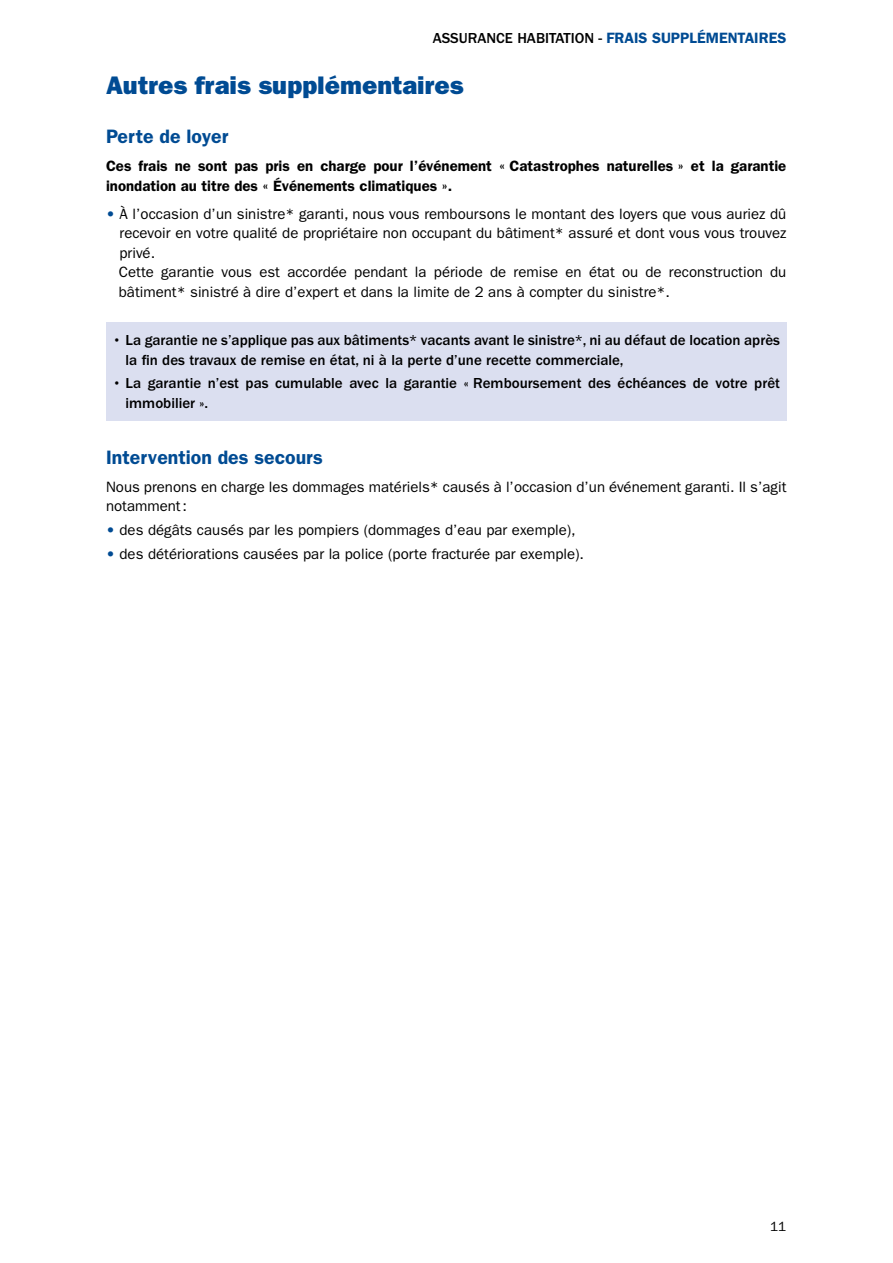
<style>
.page{position:relative;width:893px;height:1263px;background:#fff}
.page>*{position:absolute;margin:0;border:0;box-sizing:border-box;transform-origin:0 0}
.t1{font:25.5px "ITC Franklin Gothic Std Hvy";color:#004b93}
.t2{font:600 19.5px "ITC Franklin Gothic Std";color:#004b93}
.t3{font:15px/19.5px "ITC Franklin Gothic Std";color:#000}
.t4{font:500 15px/19.5px "ITC Franklin Gothic Std";color:#000}
.t5{font:600 15px/19.5px "ITC Franklin Gothic Std";color:#000}
.t6{font:13.5px "ITC Franklin Gothic Std";color:#000}
.s1{font-weight:600;color:#004b93}
.s2{font-family:"ITC Franklin Gothic Std Hvy";color:#004b93}
</style>
<div class="page">
<div style="left:106px;top:322px;width:680px;height:98px;background:#dbdff0"></div>
<p class="t4" style="left:433px;top:28px;width:355px">ASSURANCE HABITATION - <span class="s1">FRAIS SUPPLÉMENTAIRES</span></p>
<h1 class="t1" style="left:106px;top:70px;width:359px">Autres frais supplémentaires</h1>
<h2 class="t2" style="left:106px;top:125px;width:124px">Perte de loyer</h2>
<p class="t5" style="left:106px;top:156px;width:682px">Ces frais ne sont pas pris en charge pour l’événement « Catastrophes naturelles » et la garantie inondation au titre des « Événements climatiques ».</p>
<p class="t3" style="left:119px;top:204px;width:669px;text-indent:-13px"><span class="s2">•</span> À l’occasion d’un sinistre* garanti, nous vous remboursons le montant des loyers que vous auriez dû recevoir en votre qualité de propriétaire non occupant du bâtiment* assuré et dont vous vous trouvez privé.<br>Cette garantie vous est accordée pendant la période de remise en état ou de reconstruction du bâtiment* sinistré à dire d’expert et dans la limite de 2 ans à compter du sinistre*.</p>
<p class="t4" style="left:126px;top:330px;width:656px;text-indent:-13px">• La garantie ne s’applique pas aux bâtiments* vacants avant le sinistre*, ni au défaut de location après la fin des travaux de remise en état, ni à la perte d’une recette commerciale,</p>
<p class="t4" style="left:126px;top:374px;width:656px;text-indent:-13px">• La garantie n’est pas cumulable avec la garantie « Remboursement des échéances de votre prêt immobilier ».</p>
<h2 class="t2" style="left:106px;top:446px;width:218px">Intervention des secours</h2>
<p class="t3" style="left:106px;top:477px;width:682px">Nous prenons en charge les dommages matériels* causés à l’occasion d’un événement garanti. Il s’agit notamment:</p>
<p class="t3" style="left:106px;top:520px;width:471px"><span class="s2">•</span> des dégâts causés par les pompiers (dommages d’eau par exemple),</p>
<p class="t3" style="left:106px;top:544px;width:480px"><span class="s2">•</span> des détériorations causées par la police (porte fracturée par exemple).</p>
<p class="t6" style="left:770px;top:1218px;width:18px">11</p>
</div>
